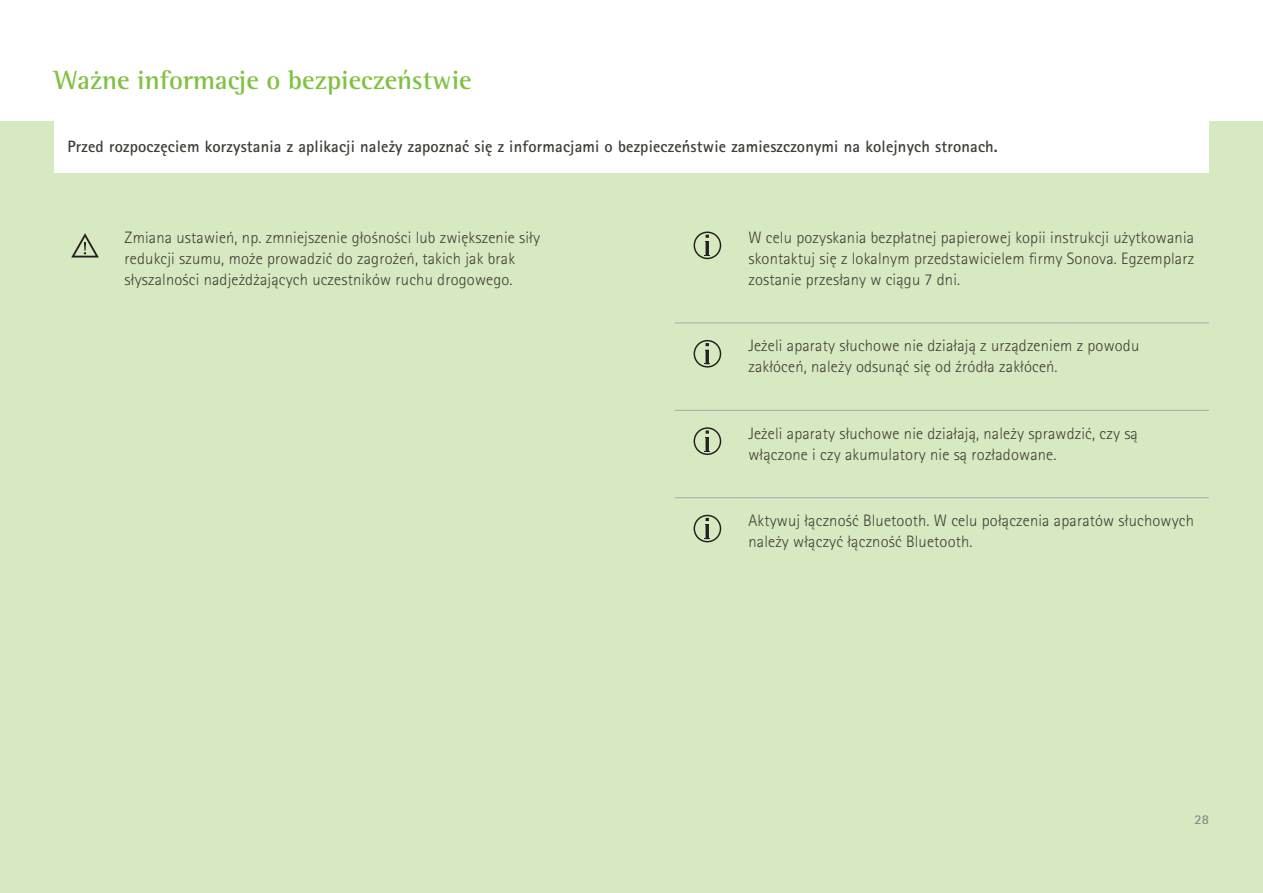
<style>
.page{position:relative;width:1263px;height:893px;background:#fff}
.page>*{position:absolute;margin:0;border:0;box-sizing:border-box;transform-origin:0 0}
.PHO_Subtitle1_18pt_L{font:700 27px "Rotis Semi Serif Pro";color:#7fc241}
.PHO_Bodycopy_11pt_Bl{font:300 16.5px/21px "Rotis Sans Serif Pro";letter-spacing:.01em;color:#3f3d36}
.PHO_Subtitle2_11pt_B{font:700 16.5px "Rotis Sans Serif Pro";letter-spacing:.01em;color:#3f3d36}
.t1{font:700 13.5px "Rotis Sans Serif Pro";color:#8b8b83}
</style>
<div class="page">
<div style="left:0;top:122px;width:1263px;height:771px;background:#d6e9c0"></div>
<div style="left:54px;top:122px;width:1155px;height:51px;background:#fff"></div>
<svg style="left:71px;top:233px;width:28px;height:24px"></svg>
<hr style="left:675px;top:323px;width:65px;height:1px;background:#a8a9ad">
<hr style="left:740px;top:323px;width:469px;height:1px;background:#a8a9ad">
<hr style="left:675px;top:410px;width:65px;height:1px;background:#a8a9ad">
<hr style="left:740px;top:410px;width:469px;height:1px;background:#a8a9ad">
<hr style="left:675px;top:497px;width:65px;height:1px;background:#a8a9ad">
<hr style="left:740px;top:497px;width:469px;height:1px;background:#a8a9ad">
<svg style="left:694px;top:232px;width:27px;height:27px"></svg>
<svg style="left:694px;top:340px;width:27px;height:28px"></svg>
<svg style="left:694px;top:427px;width:27px;height:28px"></svg>
<svg style="left:694px;top:515px;width:27px;height:27px"></svg>
<p class="PHO_Subtitle1_18pt_L" style="left:54px;top:63px;width:419px">Ważne informacje o bezpieczeństwie</p>
<p class="PHO_Subtitle2_11pt_B" style="left:68px;top:136px;width:932px">Przed rozpoczęciem korzystania z aplikacji należy zapoznać się z informacjami o bezpieczeństwie zamieszczonymi na kolejnych stronach.</p>
<p class="PHO_Bodycopy_11pt_Bl" style="left:125px;top:227px;width:417px">Zmiana ustawień, np. zmniejszenie głośności lub zwiększenie siły redukcji szumu, może prowadzić do zagrożeń, takich jak brak słyszalności nadjeżdżających uczestników ruchu drogowego.</p>
<p class="PHO_Bodycopy_11pt_Bl" style="left:748px;top:227px;width:447px;text-align:justify">W celu pozyskania bezpłatnej papierowej kopii instrukcji użytkowania skontaktuj się z lokalnym przedstawicielem firmy Sonova. Egzemplarz zostanie przesłany w ciągu 7 dni.</p>
<p class="PHO_Bodycopy_11pt_Bl" style="left:748px;top:335px;width:392px">Jeżeli aparaty słuchowe nie działają z urządzeniem z powodu zakłóceń, należy odsunąć się od źródła zakłóceń.</p>
<p class="PHO_Bodycopy_11pt_Bl" style="left:748px;top:423px;width:391px">Jeżeli aparaty słuchowe nie działają, należy sprawdzić, czy są włączone i czy akumulatory nie są rozładowane.</p>
<p class="PHO_Bodycopy_11pt_Bl" style="left:748px;top:510px;width:447px">Aktywuj łączność Bluetooth. W celu połączenia aparatów słuchowych należy włączyć łączność Bluetooth.</p>
<p class="t1" style="left:1194px;top:811px;width:16px">28</p>
</div>
